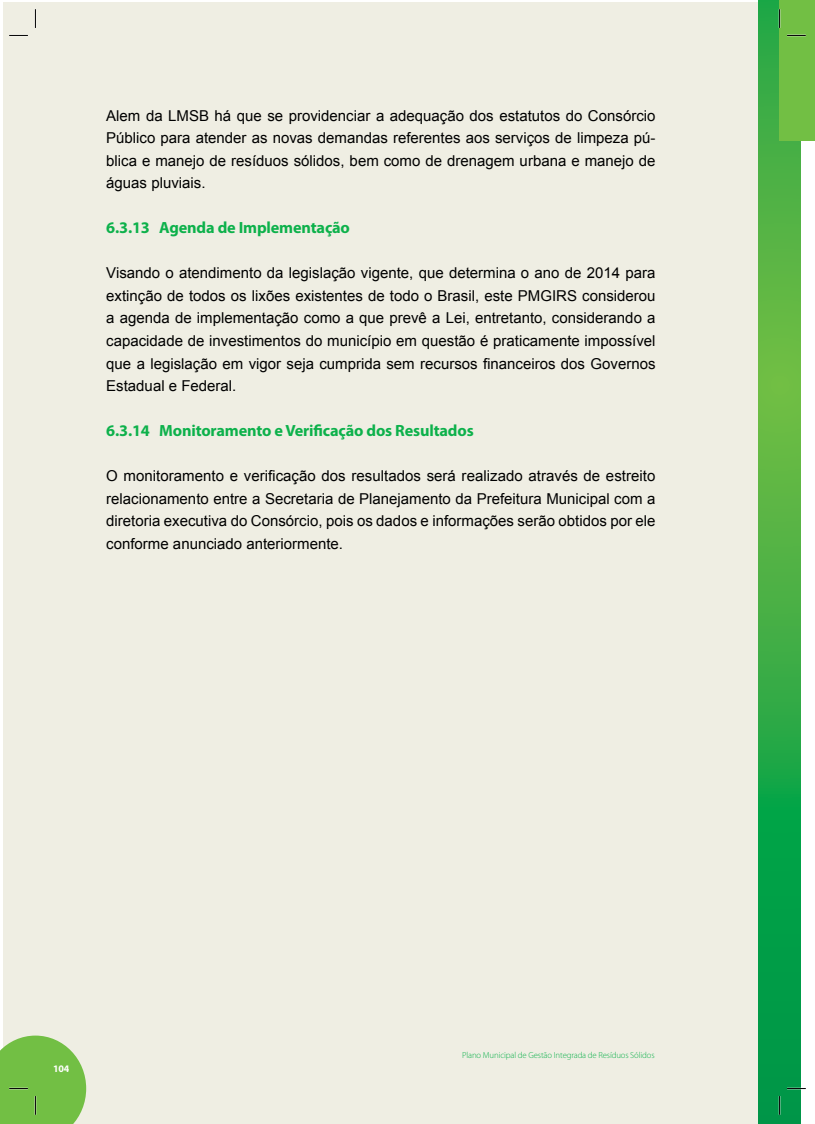
<style>
.page{position:relative;width:815px;height:1124px;background:#fff}
.page>*{position:absolute;margin:0;border:0;box-sizing:border-box;transform-origin:0 0}
.t1{font:700 16.25px "Myriad Pro";letter-spacing:-.01em;color:#0db14b}
.t2{font:15px/22.5px "Arial";color:#000;text-align:justify}
.t3{font:700 10px "Myriad Pro";color:#fff}
.t4{font:300 8.75px "Myriad Pro";letter-spacing:-.015em;color:#0db14b}
</style>
<div class="page">
<div style="left:4px;top:2px;width:776px;height:1121px;background:#efeee3"></div>
<svg style="left:758px;top:0;width:43px;height:1123px;background:#35ab45"></svg>
<div style="left:780px;top:0;width:35px;height:140px;background:#72bf44"></div>
<svg style="left:9px;top:35px;width:19px;height:1px"></svg>
<svg style="left:787px;top:35px;width:19px;height:1px"></svg>
<svg style="left:787px;top:1087px;width:19px;height:2px"></svg>
<svg style="left:35px;top:9px;width:1px;height:19px"></svg>
<svg style="left:0;top:1035px;width:86px;height:88px;background:#80c357"></svg>
<svg style="left:779px;top:9px;width:1px;height:19px"></svg>
<svg style="left:779px;top:1095px;width:1px;height:19px"></svg>
<p class="t2" style="left:106px;top:104px;width:551px">Alem da LMSB há que se providenciar a adequação dos estatutos do Consórcio Público para atender as novas demandas referentes aos serviços de limpeza pú&shy;blica e manejo de resíduos sólidos, bem como de drenagem urbana e manejo de águas pluviais.</p>
<p class="t1" style="left:106px;top:219px;width:245px">6.3.13 Agenda de Implementação</p>
<p class="t2" style="left:106px;top:262px;width:551px">Visando o atendimento da legislação vigente, que determina o ano de 2014 para extinção de todos os lixões existentes de todo o Brasil, este PMGIRS considerou a agenda de implementação como a que prevê a Lei, entretanto, considerando a capacidade de investimentos do município em questão é praticamente impossível que a legislação em vigor seja cumprida sem recursos financeiros dos Governos Estadual e Federal.</p>
<p class="t1" style="left:106px;top:421px;width:369px">6.3.14 Monitoramento e Verificação dos Resultados</p>
<p class="t2" style="left:106px;top:464px;width:551px">O monitoramento e verificação dos resultados será realizado através de estreito relacionamento entre a Secretaria de Planejamento da Prefeitura Municipal com a diretoria executiva do Consórcio, pois os dados e informações serão obtidos por ele conforme anunciado anteriormente.</p>
<p class="t3" style="left:53px;top:1062px;width:18px">104</p>
<p class="t4" style="left:462px;top:1050px;width:194px">Plano Municipal de Gestão Integrada de Resíduos Sólidos</p>
</div>
